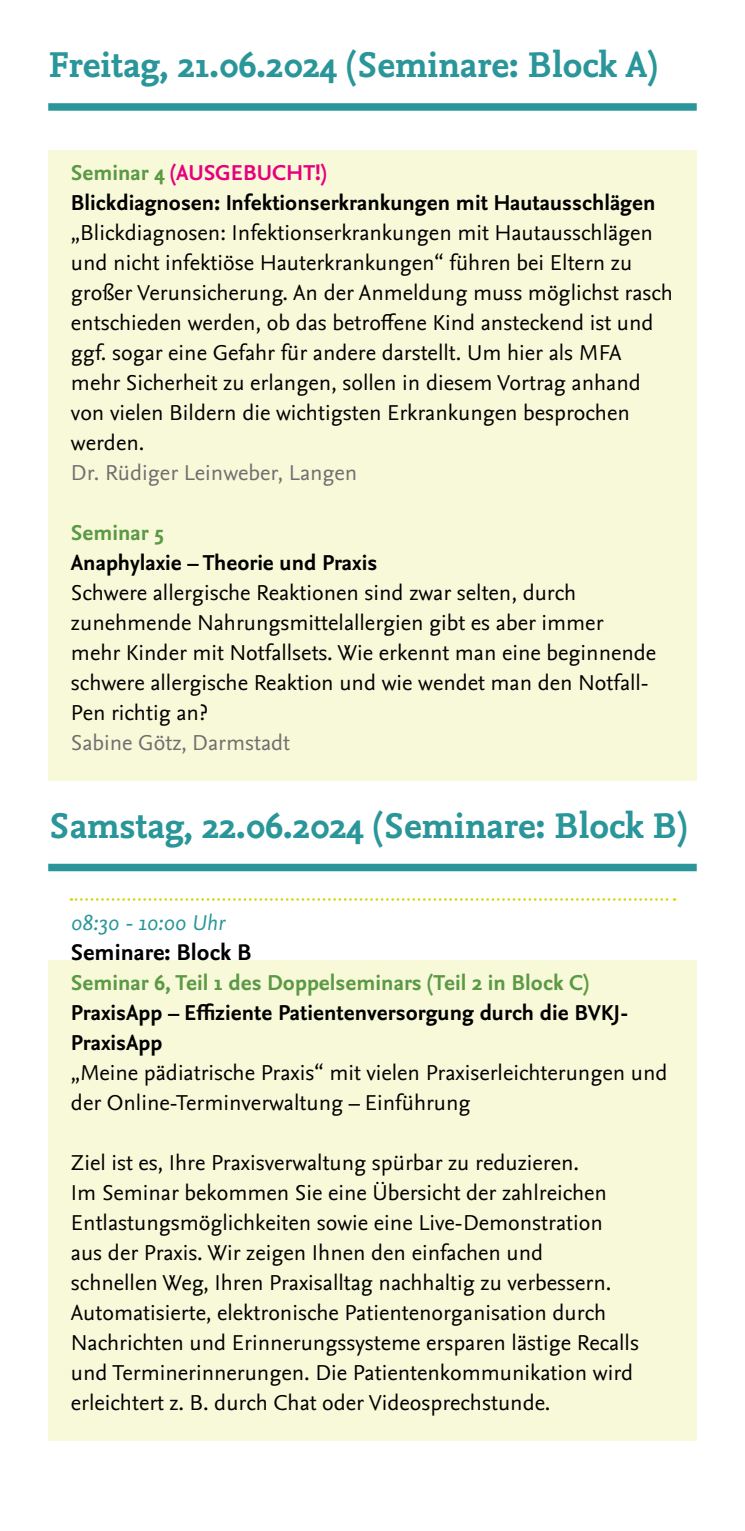
<style>
.page{position:relative;width:745px;height:1531px;background:#fff}
.page>*{position:absolute;margin:0;border:0;box-sizing:border-box;transform-origin:0 0}
.t1{font:700 37.5px "Nexus Mix OT";color:#2a969a}
.t2{font:700 23.75px "Nexus Sans OT";color:#000}
.t3{font:22.5px/30px "Nexus Sans OT";color:#000}
.t4{font:700 22.5px/30px "Nexus Sans OT";color:#000}
.t5{font:700 22.5px "Nexus Sans OT";color:#5b9945}
.t6{font:22.5px "Nexus Sans OT";color:#706f6f}
.t7{font:italic 22.5px "Nexus Sans OT";color:#2a969a}
.s1{color:#5b9945}
.s2{color:#e6007d}
</style>
<div class="page">
<div style="left:48px;top:150px;width:648px;height:630px;background:#f8f9d9"></div>
<div style="left:48px;top:960px;width:648px;height:480px;background:#f8f9d9"></div>
<div style="left:48px;top:103px;width:648px;height:8px;background:#2a969a"></div>
<div style="left:48px;top:864px;width:648px;height:7px;background:#2a969a"></div>
<svg style="left:71px;top:898px;width:603px;height:3px"></svg>
<h1 class="t1" style="left:48px;top:43px;width:610px">Freitag, 21.06.2024 (Seminare: Block A)</h1>
<p class="t4" style="left:71px;top:159px;width:585px"><span class="s1">Seminar 4</span> <span class="s2">(AUSGEBUCHT!)<br></span>Blickdiagnosen: Infektionserkrankungen mit Hautausschlägen</p>
<p class="t3" style="left:71px;top:218px;width:603px">„Blickdiagnosen: Infektionserkrankungen mit Hautausschlägen und nicht infektiöse Hauterkrankungen“ führen bei Eltern zu großer Verunsicherung. An der Anmeldung muss möglichst rasch entschieden werden, ob das betroffene Kind ansteckend ist und ggf. sogar eine Gefahr für andere darstellt. Um hier als MFA mehr Sicherheit zu erlangen, sollen in diesem Vortrag anhand von vielen Bildern die wichtigsten Erkrankungen besprochen werden.</p>
<p class="t6" style="left:71px;top:460px;width:288px">Dr. Rüdiger Leinweber, Langen</p>
<p class="t5" style="left:71px;top:520px;width:94px">Seminar 5</p>
<p class="t4" style="left:71px;top:548px;width:307px">Anaphylaxie – Theorie und Praxis</p>
<p class="t3" style="left:71px;top:578px;width:586px">Schwere allergische Reaktionen sind zwar selten, durch zunehmende Nahrungsmittelallergien gibt es aber immer mehr Kinder mit Notfallsets. Wie erkennt man eine beginnende schwere allergische Reaktion und wie wendet man den Notfall-Pen richtig an?</p>
<p class="t6" style="left:71px;top:730px;width:220px">Sabine Götz, Darmstadt</p>
<h1 class="t1" style="left:48px;top:804px;width:639px">Samstag, 22.06.2024 (Seminare: Block B)</h1>
<p class="t7" style="left:71px;top:910px;width:155px">08:30 - 10:00 Uhr</p>
<p class="t2" style="left:71px;top:939px;width:182px">Seminare: Block B</p>
<p class="t5" style="left:71px;top:970px;width:519px">Seminar 6, Teil 1 des Doppelseminars (Teil 2 in Block C)</p>
<p class="t4" style="left:71px;top:999px;width:558px">PraxisApp – Effiziente Patientenversorgung durch die BVKJ-<br>PraxisApp</p>
<p class="t3" style="left:71px;top:1058px;width:597px">„Meine pädiatrische Praxis“ mit vielen Praxiserleichterungen und der Online-Terminverwaltung – Einführung</p>
<p class="t3" style="left:71px;top:1148px;width:569px">Ziel ist es, Ihre Praxisverwaltung spürbar zu reduzieren.<br>Im Seminar bekommen Sie eine Übersicht der zahlreichen Entlastungsmöglichkeiten sowie eine Live-Demonstration aus der Praxis. Wir zeigen Ihnen den einfachen und<br>schnellen Weg, Ihren Praxisalltag nachhaltig zu verbessern.<br>Automatisierte, elektronische Patientenorganisation durch Nachrichten und Erinnerungssysteme ersparen lästige Recalls und Terminerinnerungen. Die Patientenkommunikation wird erleichtert z. B. durch Chat oder Videosprechstunde.</p>
</div>
